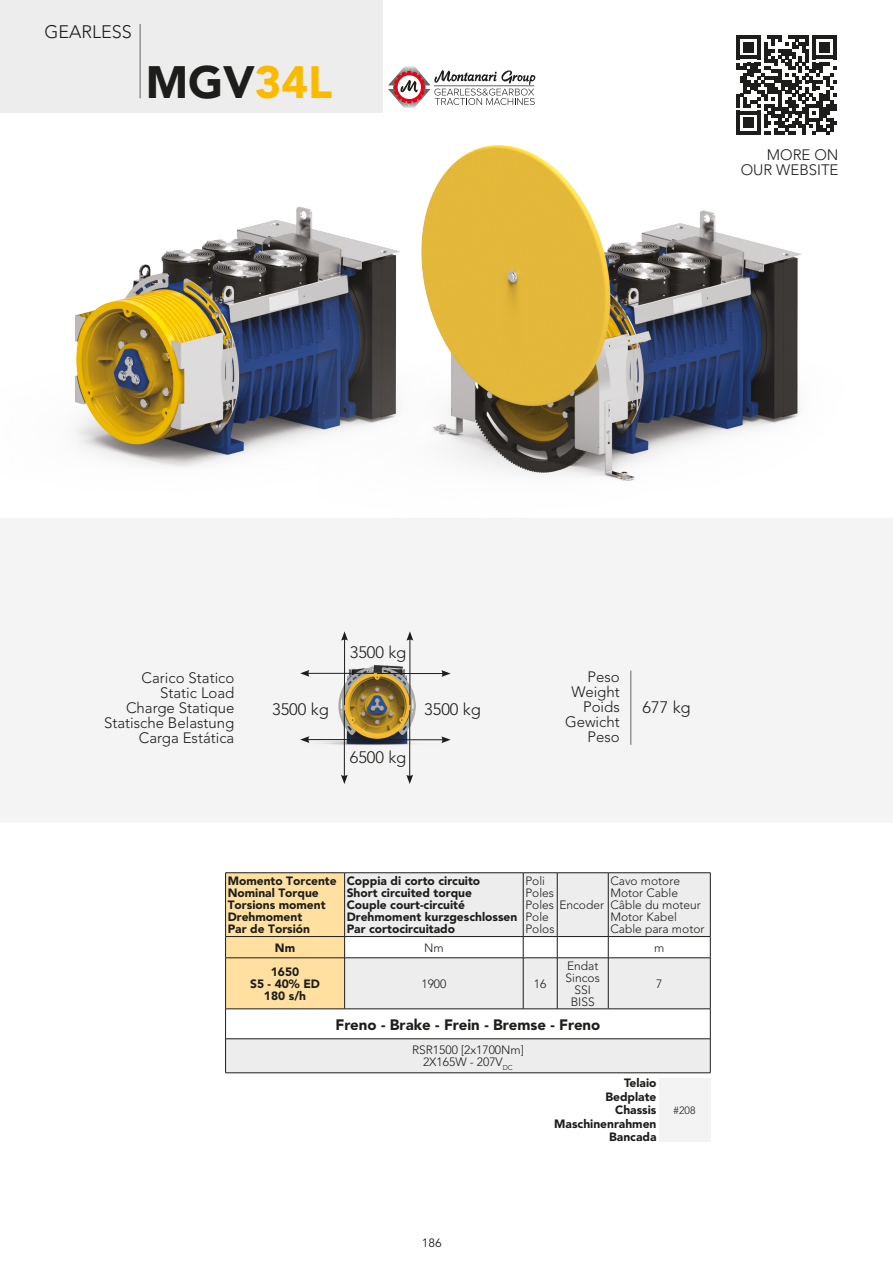
<style>
.page{position:relative;width:893px;height:1263px;background:#fff}
.page>*{position:absolute;margin:0;border:0;box-sizing:border-box;transform-origin:0 0}
.t1{font:900 45px "Avenir LT Std";color:#1d1d1b}
.t2{font:300 18px "Avenir LT Std";color:#1d1d1b}
.t3{font:300 16.5px "Avenir LT Std";color:#1d1d1b}
.t4{font:300 15px/15px "Avenir LT Std";color:#1d1d1b;text-align:right}
.t5{font:900 15px "Avenir LT Std";color:#1d1d1b}
.t6{font:900 12px "Avenir LT Std";color:#1d1d1b}
.t7{font:300 12px "Avenir LT Std";color:#1d1d1b}
.t8{font:12px "Avenir LT Std";color:#1d1d1b}
.t9{font:300 10.5px "Avenir LT Std";color:#1d1d1b}
.s1{color:#fbba00}
</style>
<div class="page">
<div style="left:0;top:518px;width:893px;height:304px;background:#f4f4f4"></div>
<div style="left:0;top:0;width:383px;height:112px;background:#ededed"></div>
<hr style="left:139px;top:24px;width:2px;height:74px;background:#1d1d1b">
<svg style="left:388px;top:66px;width:148px;height:42px"></svg>
<hr style="left:434px;top:86px;width:100px;height:1px;background:#646463">
<hr style="left:630px;top:671px;width:1px;height:74px;background:#1d1d1b">
<img style="left:75px;top:207px;width:244px;height:261px">
<img style="left:301px;top:642px;width:143px;height:135px">
<hr style="left:377px;top:673px;width:67px;height:1px;background:#1d1d1b">
<svg style="left:441px;top:670px;width:10px;height:7px"></svg>
<hr style="left:377px;top:739px;width:67px;height:1px;background:#1d1d1b">
<svg style="left:441px;top:736px;width:10px;height:7px"></svg>
<hr style="left:307px;top:673px;width:67px;height:1px;background:#1d1d1b">
<svg style="left:300px;top:670px;width:9px;height:7px"></svg>
<hr style="left:307px;top:739px;width:67px;height:1px;background:#1d1d1b">
<svg style="left:300px;top:736px;width:9px;height:7px"></svg>
<hr style="left:409px;top:710px;width:1px;height:67px;background:#1d1d1b">
<svg style="left:406px;top:775px;width:7px;height:9px"></svg>
<hr style="left:344px;top:710px;width:1px;height:67px;background:#1d1d1b">
<svg style="left:341px;top:775px;width:7px;height:9px"></svg>
<hr style="left:410px;top:638px;width:1px;height:67px;background:#1d1d1b">
<svg style="left:406px;top:631px;width:7px;height:10px"></svg>
<hr style="left:344px;top:638px;width:1px;height:67px;background:#1d1d1b">
<svg style="left:341px;top:631px;width:7px;height:10px"></svg>
<svg style="left:345px;top:873px;width:365px;height:135px;background:#ededed"></svg>
<hr style="left:225px;top:872px;width:120px;height:1px;background:#1d1d1b">
<hr style="left:345px;top:872px;width:178px;height:1px;background:#1d1d1b">
<hr style="left:523px;top:872px;width:34px;height:1px;background:#1d1d1b">
<hr style="left:523px;top:873px;width:1px;height:63px;background:#1d1d1b">
<hr style="left:557px;top:872px;width:51px;height:1px;background:#1d1d1b">
<hr style="left:557px;top:873px;width:1px;height:63px;background:#1d1d1b">
<hr style="left:608px;top:872px;width:102px;height:1px;background:#1d1d1b">
<hr style="left:608px;top:873px;width:1px;height:63px;background:#1d1d1b">
<hr style="left:710px;top:873px;width:1px;height:63px;background:#1d1d1b">
<hr style="left:345px;top:936px;width:178px;height:1px;background:#1d1d1b">
<hr style="left:523px;top:936px;width:34px;height:1px;background:#1d1d1b">
<svg style="left:523px;top:937px;width:1px;height:20px"></svg>
<hr style="left:557px;top:936px;width:51px;height:1px;background:#1d1d1b">
<svg style="left:557px;top:937px;width:1px;height:20px"></svg>
<hr style="left:608px;top:936px;width:102px;height:1px;background:#1d1d1b">
<svg style="left:608px;top:937px;width:1px;height:20px"></svg>
<svg style="left:710px;top:937px;width:1px;height:21px"></svg>
<hr style="left:523px;top:958px;width:1px;height:51px;background:#1d1d1b">
<hr style="left:557px;top:958px;width:1px;height:51px;background:#1d1d1b">
<hr style="left:608px;top:958px;width:1px;height:51px;background:#1d1d1b">
<hr style="left:710px;top:958px;width:1px;height:51px;background:#1d1d1b">
<hr style="left:345px;top:957px;width:178px;height:1px;background:#1d1d1b">
<hr style="left:523px;top:957px;width:34px;height:1px;background:#1d1d1b">
<hr style="left:557px;top:957px;width:51px;height:1px;background:#1d1d1b">
<hr style="left:608px;top:957px;width:102px;height:1px;background:#1d1d1b">
<hr style="left:345px;top:1008px;width:178px;height:1px;background:#1d1d1b">
<hr style="left:523px;top:1008px;width:34px;height:1px;background:#1d1d1b">
<hr style="left:557px;top:1008px;width:51px;height:1px;background:#1d1d1b">
<hr style="left:608px;top:1008px;width:102px;height:1px;background:#1d1d1b">
<img style="left:319px;top:145px;width:549px;height:384px">
<div style="left:226px;top:1039px;width:484px;height:34px;background:#ededed"></div>
<svg style="left:710px;top:1009px;width:1px;height:29px"></svg>
<hr style="left:710px;top:1039px;width:1px;height:33px;background:#1d1d1b">
<svg style="left:225px;top:873px;width:120px;height:165px"></svg>
<hr style="left:225px;top:1038px;width:485px;height:1px;background:#1d1d1b">
<hr style="left:225px;top:1039px;width:1px;height:33px;background:#1d1d1b">
<hr style="left:225px;top:1072px;width:485px;height:1px;background:#1d1d1b">
<svg style="left:737px;top:35px;width:100px;height:100px"></svg>
<div style="left:659px;top:1078px;width:51px;height:63px;background:#f4f3f3"></div>
<div style="left:868px;top:518px;width:25px;height:230px;background:#f4f4f4"></div>
<p class="t2" style="left:44px;top:21px;width:89px">GEARLESS</p>
<p class="t1" style="left:146px;top:55px;width:188px">MGV<span class="s1">34L</span></p>
<p class="t4" style="left:767px;top:148px;width:73px">MORE ON</p>
<p class="t4" style="left:741px;top:163px;width:99px">OUR WEBSITE</p>
<p class="t4" style="left:142px;top:671px;width:94px">Carico Statico</p>
<p class="t4" style="left:160px;top:686px;width:76px">Static Load</p>
<p class="t4" style="left:126px;top:701px;width:110px">Charge Statique</p>
<p class="t4" style="left:104px;top:716px;width:132px">Statische Belastung</p>
<p class="t4" style="left:139px;top:731px;width:97px">Carga Estática</p>
<p class="t3" style="left:350px;top:642px;width:58px">3500 kg</p>
<p class="t3" style="left:272px;top:699px;width:58px">3500 kg</p>
<p class="t3" style="left:424px;top:699px;width:58px">3500 kg</p>
<p class="t3" style="left:350px;top:747px;width:58px">6500 kg</p>
<p class="t4" style="left:565px;top:669px;width:56px">Peso<br>Weight<br>Poids<br>Gewicht<br>Peso</p>
<p class="t3" style="left:643px;top:697px;width:50px">677 kg</p>
<p class="t6" style="left:228px;top:874px;width:111px">Momento Torcente</p>
<p class="t6" style="left:228px;top:886px;width:93px">Nominal Torque</p>
<p class="t6" style="left:228px;top:898px;width:99px">Torsions moment</p>
<p class="t6" style="left:228px;top:910px;width:76px">Drehmoment</p>
<p class="t6" style="left:228px;top:922px;width:84px">Par de Torsión</p>
<p class="t6" style="left:347px;top:874px;width:135px">Coppia di corto circuito</p>
<p class="t6" style="left:347px;top:886px;width:127px">Short circuited torque</p>
<p class="t6" style="left:347px;top:898px;width:120px">Couple court-circuité</p>
<p class="t6" style="left:347px;top:910px;width:172px">Drehmoment kurzgeschlossen</p>
<p class="t6" style="left:347px;top:922px;width:110px">Par cortocircuitado</p>
<p class="t7" style="left:525px;top:874px;width:21px">Poli</p>
<p class="t7" style="left:525px;top:886px;width:30px">Poles</p>
<p class="t7" style="left:525px;top:898px;width:80px">Poles Encoder</p>
<p class="t7" style="left:525px;top:910px;width:25px">Pole</p>
<p class="t7" style="left:525px;top:922px;width:31px">Polos</p>
<p class="t7" style="left:610px;top:874px;width:71px">Cavo motore</p>
<p class="t7" style="left:610px;top:886px;width:69px">Motor Cable</p>
<p class="t7" style="left:610px;top:898px;width:92px">Câble du moteur</p>
<p class="t7" style="left:610px;top:910px;width:68px">Motor Kabel</p>
<p class="t7" style="left:610px;top:922px;width:96px">Cable para motor</p>
<p class="t6" style="left:275px;top:940px;width:22px">Nm</p>
<p class="t7" style="left:424px;top:940px;width:21px">Nm</p>
<p class="t7" style="left:654px;top:940px;width:12px">m</p>
<p class="t6" style="left:271px;top:964px;width:30px">1650</p>
<p class="t6" style="left:250px;top:976px;width:71px">S5 - 40% ED</p>
<p class="t6" style="left:264px;top:988px;width:44px">180 s/h</p>
<p class="t7" style="left:567px;top:959px;width:33px">Endat</p>
<p class="t7" style="left:566px;top:971px;width:36px">Sincos</p>
<p class="t7" style="left:574px;top:983px;width:18px">SSI</p>
<p class="t7" style="left:571px;top:995px;width:26px">BISS</p>
<p class="t7" style="left:421px;top:977px;width:26px">1900</p>
<p class="t7" style="left:534px;top:977px;width:14px">16</p>
<p class="t7" style="left:656px;top:977px;width:8px">7</p>
<p class="t5" style="left:335px;top:1015px;width:266px">Freno - Brake - Frein - Bremse - Freno</p>
<p class="t7" style="left:412px;top:1043px;width:113px">RSR1500 [2x1700Nm]</p>
<p class="t7" style="left:423px;top:1055px;width:91px">2X165W - 207V<sub>DC</sub></p>
<p class="t6" style="left:624px;top:1076px;width:34px">Telaio</p>
<p class="t6" style="left:605px;top:1089px;width:53px">Bedplate</p>
<p class="t6" style="left:615px;top:1103px;width:43px">Chassis</p>
<p class="t6" style="left:554px;top:1116px;width:104px">Maschinenrahmen</p>
<p class="t6" style="left:609px;top:1130px;width:49px">Bancada</p>
<p class="t9" style="left:674px;top:1104px;width:23px">#208</p>
<p class="t8" style="left:422px;top:1236px;width:22px">186</p>
</div>
